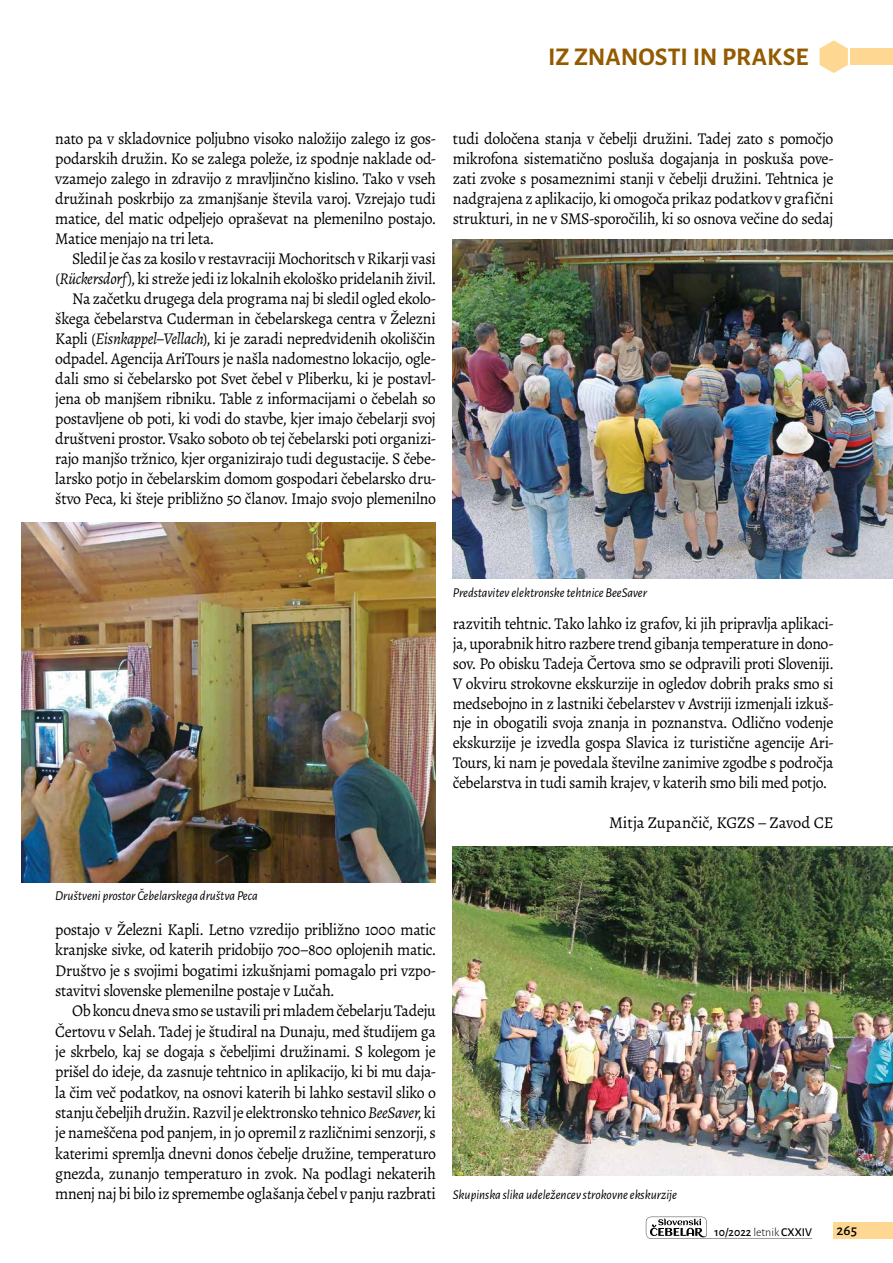
<style>
.page{position:relative;width:893px;height:1263px;background:#fff}
.page>*{position:absolute;margin:0;border:0;box-sizing:border-box;transform-origin:0 0}
.t1{font:700 25.5px "Alegreya Sans";letter-spacing:-.005em;color:#935b00}
.t2{font:16.5px/20px "Alegreya";letter-spacing:-.025em;color:#000;text-align:justify;scale:.96 1}
.t3{font:16.5px "Alegreya";letter-spacing:-.025em;color:#000}
.t4{font:500 15px "Alegreya Sans";color:#000}
.t5{font:italic 13.5px "Alegreya Sans";color:#000;scale:.96 1}
.t6{font:500 12px "Alegreya Sans";color:#000}
.s1{font-style:italic}
.s2{font-weight:300}
</style>
<div class="page">
<div style="left:833px;top:1222px;width:60px;height:17px;background:#fed892"></div>
<div style="left:850px;top:49px;width:43px;height:16px;background:#fed892"></div>
<svg style="left:819px;top:40px;width:29px;height:33px"></svg>
<svg style="left:646px;top:1217px;width:166px;height:22px"></svg>
<img style="left:453px;top:240px;width:440px;height:339px">
<img style="left:453px;top:846px;width:440px;height:329px">
<img style="left:21px;top:522px;width:415px;height:360px">
<h1 class="t1" style="left:548px;top:38px;width:262px">IZ ZNANOSTI IN PRAKSE</h1>
<p class="t2" style="left:55px;top:129px;width:398px">nato pa v skladovnice poljubno visoko naložijo zalego iz gos&shy;podarskih družin. Ko se zalega poleže, iz spodnje naklade od&shy;vzamejo zalego in zdravijo z mravljinčno kislino. Tako v vseh družinah poskrbijo za zmanjšanje števila varoj. Vzrejajo tudi matice, del matic odpeljejo opraševat na plemenilno postajo.<br>Matice menjajo na tri leta.</p>
<p class="t2" style="left:55px;top:249px;width:398px;text-align:right">Sledil je čas za kosilo v restavraciji Mochoritsch v Rikarji vasi (<span class="s1">Rückersdorf</span>), ki streže jedi iz lokalnih ekološko pridelanih živil.<br>Na začetku drugega dela programa naj bi sledil ogled ekolo&shy;škega čebelarstva Cuderman in čebelarskega centra v Železni Kapli (<span class="s1">Eisnkappel–Vellach</span>), ki je zaradi nepredvidenih okoliščin odpadel. Agencija AriTours je našla nadomestno lokacijo, ogle&shy;dali smo si čebelarsko pot Svet čebel v Pliberku, ki je postavl&shy;jena ob manjšem ribniku. Table z informacijami o čebelah so postavljene ob poti, ki vodi do stavbe, kjer imajo čebelarji svoj društveni prostor. Vsako soboto ob tej čebelarski poti organizi&shy;rajo manjšo tržnico, kjer organizirajo tudi degustacije. S čebe&shy;larsko potjo in čebelarskim domom gospodari čebelarsko dru&shy;štvo Peca, ki šteje približno 50 članov. Imajo svojo plemenilno</p>
<p class="t2" style="left:453px;top:129px;width:398px">tudi določena stanja v čebelji družini. Tadej zato s pomočjo mikrofona sistematično posluša dogajanja in poskuša pove&shy;zati zvoke s posameznimi stanji v čebelji družini. Tehtnica je nadgrajena z aplikacijo, ki omogoča prikaz podatkov v grafični strukturi, in ne v SMS-sporočilih, ki so osnova večine do sedaj</p>
<p class="t5" style="left:453px;top:583px;width:204px">Predstavitev elektronske tehtnice BeeSaver</p>
<p class="t2" style="left:453px;top:613px;width:398px">razvitih tehtnic. Tako lahko iz grafov, ki jih pripravlja aplikaci&shy;ja, uporabnik hitro razbere trend gibanja temperature in dono&shy;sov. Po obisku Tadeja Čertova smo se odpravili proti Sloveniji.<br>V okviru strokovne ekskurzije in ogledov dobrih praks smo si medsebojno in z lastniki čebelarstev v Avstriji izmenjali izkuš&shy;nje in obogatili svoja znanja in poznanstva. Odlično vodenje ekskurzije je izvedla gospa Slavica iz turistične agencije Ari-Tours, ki nam je povedala številne zanimive zgodbe s področja čebelarstva in tudi samih krajev, v katerih smo bili med potjo.</p>
<p class="t3" style="left:609px;top:812px;width:226px">Mitja Zupančič, KGZS – Zavod CE</p>
<p class="t5" style="left:55px;top:887px;width:212px">Društveni prostor Čebelarskega društva Peca</p>
<p class="t2" style="left:55px;top:919px;width:398px;line-height:20.4px">postajo v Železni Kapli. Letno vzredijo približno 1000 matic kranjske sivke, od katerih pridobijo 700–800 oplojenih matic.<br>Društvo je s svojimi bogatimi izkušnjami pomagalo pri vzpo&shy;stavitvi slovenske plemenilne postaje v Lučah.</p>
<p class="t2" style="left:55px;top:1001px;width:398px;line-height:20.4px;text-indent:17px">Ob koncu dneva smo se ustavili pri mladem čebelarju Tadeju Čertovu v Selah. Tadej je študiral na Dunaju, med študijem ga je skrbelo, kaj se dogaja s čebeljimi družinami. S kolegom je prišel do ideje, da zasnuje tehtnico in aplikacijo, ki bi mu daja&shy;la čim več podatkov, na osnovi katerih bi lahko sestavil sliko o stanju čebeljih družin. Razvil je elektronsko tehnico <span class="s1">BeeSaver</span>, ki je nameščena pod panjem, in jo opremil z različnimi senzorji, s katerimi spremlja dnevni donos čebelje družine, temperaturo gnezda, zunanjo temperaturo in zvok. Na podlagi nekaterih mnenj naj bi bilo iz spremembe oglašanja čebel v panju razbrati</p>
<p class="t5" style="left:453px;top:1186px;width:235px">Skupinska slika udeležencev strokovne ekskurzije</p>
<p class="t6" style="left:714px;top:1223px;width:99px">10/2022 <span class="s2">letnik</span> CXXIV</p>
<p class="t4" style="left:837px;top:1220px;width:22px">265</p>
</div>
